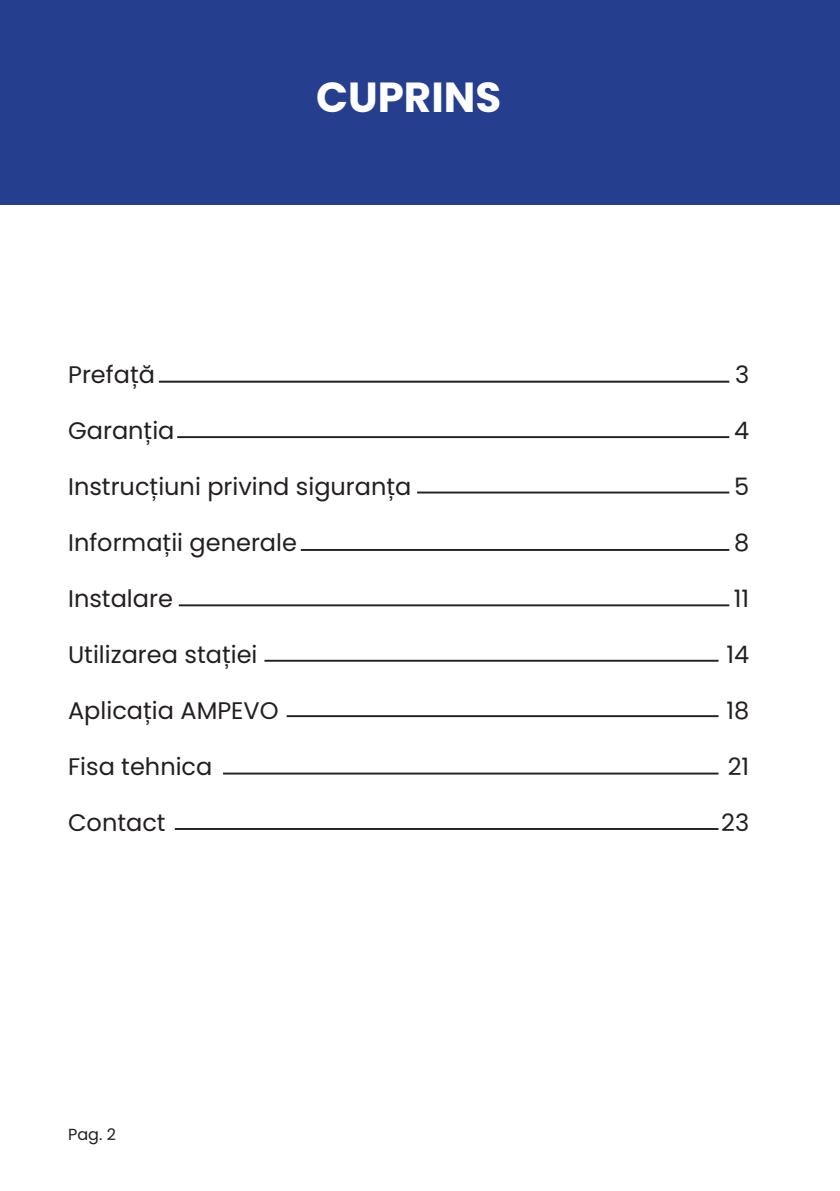
<style>
.page{position:relative;width:840px;height:1191px;background:#fff}
.page>*{position:absolute;margin:0;border:0;box-sizing:border-box;transform-origin:0 0}
.t1{font:700 42px "Poppins";color:#fff}
.t2{font:24px "Poppins";color:#231f20}
.t3{font:16px "Poppins";color:#231f20}
</style>
<div class="page">
<div style="left:0;top:0;width:839px;height:204px;background:#253f8e"></div>
<hr style="left:159px;top:381px;width:570px;height:2px;background:#231f20">
<hr style="left:177px;top:436px;width:552px;height:2px;background:#231f20">
<hr style="left:417px;top:491px;width:312px;height:2px;background:#231f20">
<hr style="left:300px;top:549px;width:429px;height:2px;background:#231f20">
<hr style="left:179px;top:604px;width:550px;height:2px;background:#231f20">
<hr style="left:264px;top:660px;width:454px;height:1px;background:#231f20">
<hr style="left:286px;top:715px;width:432px;height:2px;background:#231f20">
<hr style="left:223px;top:772px;width:495px;height:2px;background:#231f20">
<hr style="left:175px;top:828px;width:543px;height:2px;background:#231f20">
<p class="t1" style="left:316px;top:73px;width:187px">CUPRINS</p>
<p class="t2" style="left:68px;top:360px;width:88px">Prefață</p>
<p class="t2" style="left:68px;top:416px;width:108px">Garanția</p>
<p class="t2" style="left:68px;top:472px;width:345px">Instrucțiuni privind siguranța</p>
<p class="t2" style="left:68px;top:528px;width:230px">Informații generale</p>
<p class="t2" style="left:68px;top:584px;width:106px">Instalare</p>
<p class="t2" style="left:68px;top:640px;width:191px">Utilizarea stației</p>
<p class="t2" style="left:68px;top:696px;width:212px">Aplicația AMPEVO</p>
<p class="t2" style="left:68px;top:752px;width:146px">Fisa tehnica</p>
<p class="t2" style="left:68px;top:808px;width:99px">Contact</p>
<p class="t3" style="left:68px;top:1124px;width:49px">Pag. 2</p>
<p class="t2" style="left:734px;top:360px;width:16px">3</p>
<p class="t2" style="left:733px;top:416px;width:17px">4</p>
<p class="t2" style="left:733px;top:472px;width:17px">5</p>
<p class="t2" style="left:733px;top:528px;width:17px">8</p>
<p class="t2" style="left:733px;top:584px;width:17px">11</p>
<p class="t2" style="left:726px;top:640px;width:24px">14</p>
<p class="t2" style="left:726px;top:696px;width:24px">18</p>
<p class="t2" style="left:727px;top:752px;width:23px">21</p>
<p class="t2" style="left:720px;top:808px;width:29px">23</p>
</div>
